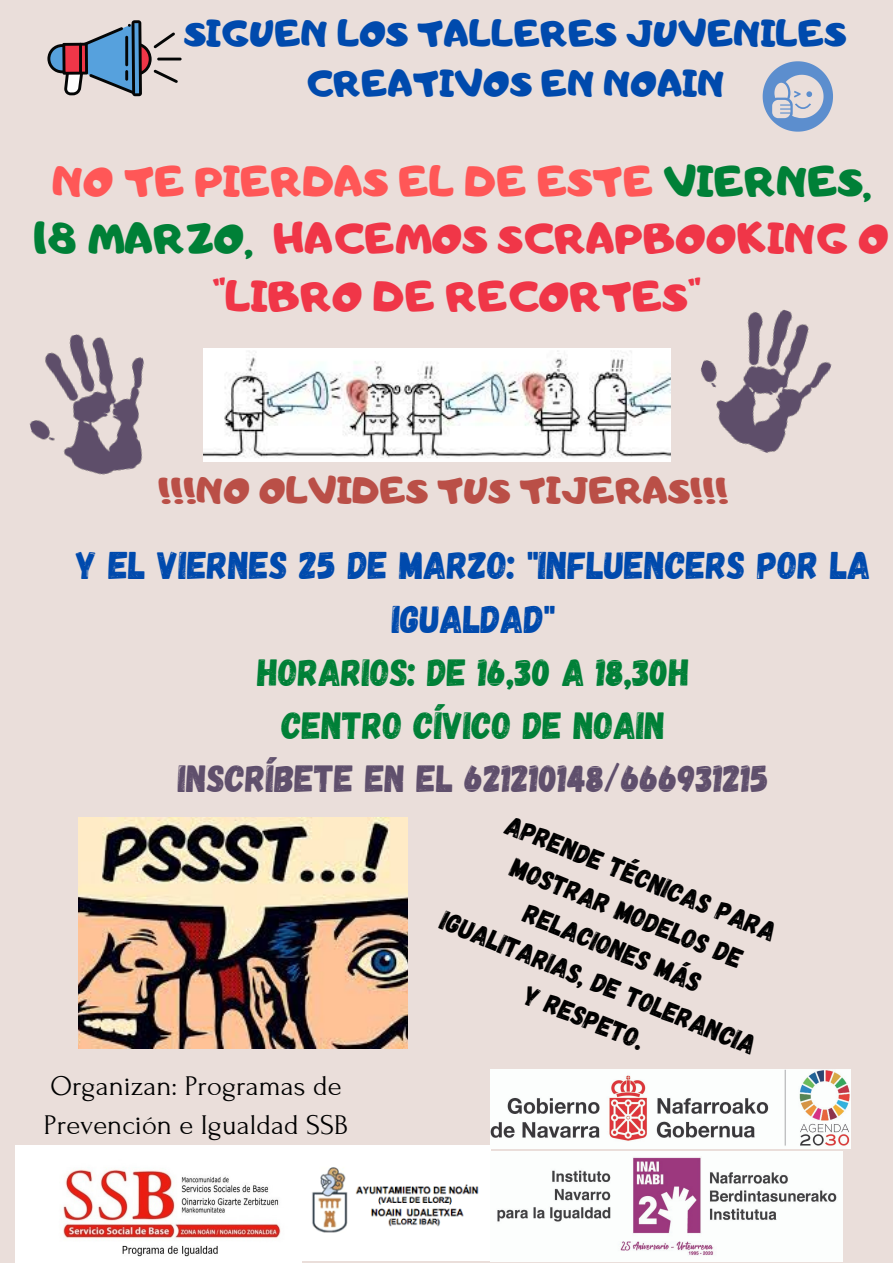
<style>
.page{position:relative;width:893px;height:1263px;background:#eadeda}
.page>*{position:absolute;margin:0;border:0;box-sizing:border-box;transform-origin:0 0}
.t1{font:41.25px/57.4px "Adigiana Toybox";color:#f03648;text-align:center}
.t2{font:38.55px/53.5px "Gagalin";color:#004aad;text-align:center}
.t3{font:37.8px "Gagalin";color:#008037}
.t4{font:37.8px "Gagalin";color:#5f4f6c}
.t5{font:36px/50.1px "Adigiana Toybox";color:#004aad;text-align:center}
.t6{font:36px "Adigiana Toybox";color:#ba4f47}
.t7{font:28.5px/39.4px "Forum";color:#000}
.t8{font:27.22px/37.7px "Gagalin";color:#000;text-align:center}
.s1{color:#ff5757}
.s2{color:#008037}
</style>
<div class="page">
<svg style="left:762px;top:61px;width:71px;height:71px"></svg>
<img style="left:78px;top:817px;width:329px;height:231px">
<img style="left:15px;top:1145px;width:286px;height:118px">
<img style="left:299px;top:1145px;width:192px;height:116px">
<img style="left:491px;top:1151px;width:352px;height:110px">
<img style="left:491px;top:1070px;width:359px;height:78px">
<img style="left:204px;top:349px;width:467px;height:113px">
<img style="left:700px;top:309px;width:132px;height:144px">
<img style="left:29px;top:334px;width:115px;height:141px">
<hr style="left:157px;top:58px;width:25px;height:2px;background:#040606">
<svg style="left:47px;top:20px;width:131px;height:76px"></svg>
<hr style="left:79px;top:43px;width:3px;height:30px;background:#040606">
<p class="t5" style="left:184px;top:8px;width:664px">SIGUEN LOS TALLERES JUVENILES<br>CREATIVOS EN NOAIN</p>
<p class="t1" style="left:34px;top:152px;width:857px"><span class="s1">NO TE PIERDAS EL DE ESTE</span> <span class="s2">VIERNES,<br>18 MARZO,</span> HACEMOS SCRAPBOOKING O "LIBRO DE RECORTES"</p>
<p class="t6" style="left:158px;top:467px;width:572px">!!!NO OLVIDES TUS TIJERAS!!!</p>
<p class="t2" style="left:76px;top:537px;width:796px">Y EL VIERNES 25 DE MARZO: "INFLUENCERS POR LA<br>IGUALDAD"</p>
<p class="t3" style="left:257px;top:648px;width:434px">HORARIOS: DE 16,30 A 18,30H</p>
<p class="t3" style="left:282px;top:701px;width:385px">CENTRO CÍVICO DE NOAIN</p>
<p class="t4" style="left:178px;top:753px;width:592px">INSCRÍBETE EN EL 621210148/666931215</p>
<p class="t8" style="left:492px;top:796px;width:339px;rotate:22deg">APRENDE TÉCNICAS PARA<br>MOSTRAR MODELOS DE<br>RELACIONES MÁS<br>IGUALITARIAS, DE TOLERANCIA<br>Y RESPETO.</p>
<p class="t7" style="left:44px;top:1067px;width:306px">Organizan: Programas de<br>Prevención e Igualdad SSB</p>
</div>
